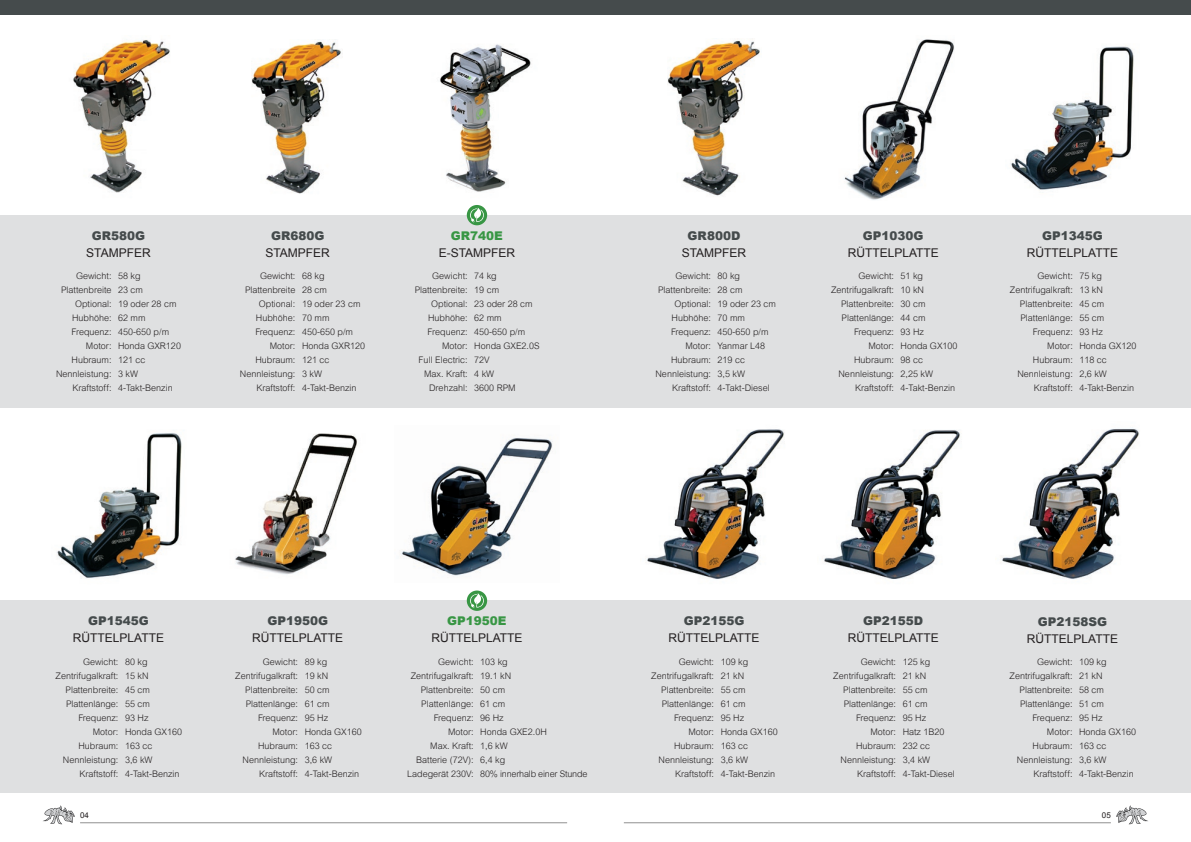
<style>
.page{position:relative;width:1191px;height:842px;background:#fff}
.page>*{position:absolute;margin:0;border:0;box-sizing:border-box;transform-origin:0 0}
.t1{font:12px "Arial";color:#231f20}
.t2{font:900 12px "Arial";color:#454b4c}
.t3{font:900 12px "Arial";color:#389644}
.t4{font:300 9px/14px "Arial";color:#231f20;text-align:right}
.t5{font:8px "Arial";color:#231f20}
</style>
<div class="page">
<div style="left:0;top:215px;width:1191px;height:192px;background:#dfe0e1"></div>
<div style="left:0;top:601px;width:1191px;height:192px;background:#dfe0e1"></div>
<svg style="left:43px;top:805px;width:32px;height:19px"></svg>
<hr style="left:80px;top:822px;width:487px;height:1px;background:#909091">
<hr style="left:624px;top:822px;width:486px;height:1px;background:#909091">
<div style="left:0;top:0;width:1191px;height:14px;background:#454b4c"></div>
<svg style="left:1116px;top:805px;width:32px;height:19px"></svg>
<div style="left:467px;top:205px;width:20px;height:20px;background:#389644;border-radius:50%"></div>
<svg style="left:469px;top:208px;width:15px;height:15px"></svg>
<svg style="left:467px;top:590px;width:20px;height:21px"></svg>
<svg style="left:469px;top:593px;width:15px;height:15px"></svg>
<img style="left:57px;top:433px;width:125px;height:145px">
<img style="left:235px;top:433px;width:122px;height:142px">
<img style="left:400px;top:438px;width:153px;height:138px">
<img style="left:73px;top:40px;width:97px;height:153px">
<img style="left:252px;top:41px;width:91px;height:153px">
<img style="left:440px;top:44px;width:91px;height:148px">
<img style="left:647px;top:429px;width:137px;height:150px">
<img style="left:1001px;top:428px;width:138px;height:151px">
<img style="left:824px;top:430px;width:136px;height:149px">
<img style="left:668px;top:40px;width:92px;height:156px">
<img style="left:844px;top:39px;width:110px;height:161px">
<img style="left:1010px;top:45px;width:124px;height:145px">
<h1 class="t2" style="left:92px;top:227px;width:55px">GR580G</h1>
<p class="t4" style="left:56px;top:269px;width:57px">Gewicht:<br>Plattenbreite<br>Optional:<br>Hubhöhe:<br>Frequenz:<br>Motor:<br>Hubraum:<br>Nennleistung:<br>Kraftstoff:</p>
<p class="t4" style="left:118px;top:269px;width:64px;text-align:left">58 kg<br>23 cm<br>19 oder 28 cm<br>62 mm<br>450-650 p/m<br>Honda GXR120<br>121 cc<br>3 kW<br>4-Takt-Benzin</p>
<h1 class="t1" style="left:86px;top:245px;width:66px">STAMPFER</h1>
<h1 class="t2" style="left:271px;top:227px;width:55px">GR680G</h1>
<h1 class="t3" style="left:451px;top:227px;width:54px">GR740E</h1>
<h1 class="t1" style="left:265px;top:245px;width:66px">STAMPFER</h1>
<h1 class="t1" style="left:439px;top:245px;width:78px">E-STAMPFER</h1>
<p class="t4" style="left:240px;top:269px;width:57px">Gewicht:<br>Plattenbreite<br>Optional:<br>Hubhöhe:<br>Frequenz:<br>Motor:<br>Hubraum:<br>Nennleistung:<br>Kraftstoff:</p>
<p class="t4" style="left:302px;top:269px;width:64px;text-align:left">68 kg<br>28 cm<br>19 oder 23 cm<br>70 mm<br>450-650 p/m<br>Honda GXR120<br>121 cc<br>3 kW<br>4-Takt-Benzin</p>
<p class="t4" style="left:415px;top:269px;width:54px">Gewicht:<br>Plattenbreite:<br>Optional:<br>Hubhöhe:<br>Frequenz:<br>Motor:<br>Full Electric:<br>Max. Kraft:<br>Drehzahl:</p>
<p class="t4" style="left:474px;top:269px;width:67px;text-align:left">74 kg<br>19 cm<br>23 oder 28 cm<br>62 mm<br>450-650 p/m<br>Honda GXE2.0S<br>72V<br>4 kW<br>3600 RPM</p>
<h1 class="t2" style="left:687px;top:227px;width:54px">GR800D</h1>
<h1 class="t2" style="left:863px;top:227px;width:62px">GP1030G</h1>
<h1 class="t2" style="left:1042px;top:227px;width:62px">GP1345G</h1>
<h1 class="t1" style="left:682px;top:245px;width:66px">STAMPFER</h1>
<h1 class="t1" style="left:847px;top:245px;width:93px">RÜTTELPLATTE</h1>
<h1 class="t1" style="left:1027px;top:245px;width:93px">RÜTTELPLATTE</h1>
<p class="t4" style="left:655px;top:269px;width:57px">Gewicht:<br>Plattenbreite:<br>Optional:<br>Hubhöhe:<br>Frequenz:<br>Motor:<br>Hubraum:<br>Nennleistung:<br>Kraftstoff:</p>
<p class="t4" style="left:717px;top:269px;width:60px;text-align:left">80 kg<br>28 cm<br>19 oder 23 cm<br>70 mm<br>450-650 p/m<br>Yanmar L48<br>219 cc<br>3,5 kW<br>4-Takt-Diesel</p>
<p class="t4" style="left:831px;top:269px;width:64px">Gewicht:<br>Zentrifugalkraft:<br>Plattenbreite:<br>Plattenlänge:<br>Frequenz:<br>Motor:<br>Hubraum:<br>Nennleistung:<br>Kraftstoff:</p>
<p class="t4" style="left:900px;top:269px;width:58px;text-align:left">51 kg<br>10 kN<br>30 cm<br>44 cm<br>93 Hz<br>Honda GX100<br>98 cc<br>2,25 kW<br>4-Takt-Benzin</p>
<p class="t4" style="left:1010px;top:269px;width:64px">Gewicht:<br>Zentrifugalkraft:<br>Plattenbreite:<br>Plattenlänge:<br>Frequenz:<br>Motor:<br>Hubraum:<br>Nennleistung:<br>Kraftstoff:</p>
<p class="t4" style="left:1079px;top:269px;width:59px;text-align:left">75 kg<br>13 kN<br>45 cm<br>55 cm<br>93 Hz<br>Honda GX120<br>118 cc<br>2,6 kW<br>4-Takt-Benzin</p>
<h1 class="t2" style="left:88px;top:612px;width:62px">GP1545G</h1>
<h1 class="t2" style="left:267px;top:612px;width:62px">GP1950G</h1>
<h1 class="t3" style="left:447px;top:612px;width:61px">GP1950E</h1>
<h1 class="t2" style="left:683px;top:612px;width:62px">GP2155G</h1>
<h1 class="t2" style="left:863px;top:612px;width:62px">GP2155D</h1>
<h1 class="t2" style="left:1037px;top:612px;width:71px">GP2158SG</h1>
<h1 class="t1" style="left:73px;top:630px;width:93px">RÜTTELPLATTE</h1>
<h1 class="t1" style="left:252px;top:630px;width:93px">RÜTTELPLATTE</h1>
<h1 class="t1" style="left:431px;top:630px;width:93px">RÜTTELPLATTE</h1>
<h1 class="t1" style="left:668px;top:630px;width:93px">RÜTTELPLATTE</h1>
<h1 class="t1" style="left:847px;top:630px;width:93px">RÜTTELPLATTE</h1>
<h1 class="t1" style="left:1027px;top:630px;width:93px">RÜTTELPLATTE</h1>
<p class="t4" style="left:55px;top:654px;width:64px">Gewicht:<br>Zentrifugalkraft:<br>Plattenbreite:<br>Plattenlänge:<br>Frequenz:<br>Motor:<br>Hubraum:<br>Nennleistung:<br>Kraftstoff:</p>
<p class="t4" style="left:125px;top:654px;width:59px;text-align:left">80 kg<br>15 kN<br>45 cm<br>55 cm<br>93 Hz<br>Honda GX160<br>163 cc<br>3,6 kW<br>4-Takt-Benzin</p>
<p class="t4" style="left:235px;top:654px;width:64px">Gewicht:<br>Zentrifugalkraft:<br>Plattenbreite:<br>Plattenlänge:<br>Frequenz:<br>Motor:<br>Hubraum:<br>Nennleistung:<br>Kraftstoff:</p>
<p class="t4" style="left:305px;top:654px;width:59px;text-align:left">89 kg<br>19 kN<br>50 cm<br>61 cm<br>95 Hz<br>Honda GX160<br>163 cc<br>3,6 kW<br>4-Takt-Benzin</p>
<p class="t4" style="left:407px;top:654px;width:68px">Gewicht:<br>Zentrifugalkraft:<br>Plattenbreite:<br>Plattenlänge:<br>Frequenz:<br>Motor:<br>Max. Kraft:<br>Batterie (72V):<br>Ladegerät 230V:</p>
<p class="t4" style="left:480px;top:654px;width:109px;text-align:left">103 kg<br>19.1 kN<br>50 cm<br>61 cm<br>96 Hz<br>Honda GXE2.0H<br>1,6 kW<br>6,4 kg<br>80% innerhalb einer Stunde</p>
<p class="t4" style="left:651px;top:654px;width:64px">Gewicht:<br>Zentrifugalkraft:<br>Plattenbreite:<br>Plattenlänge:<br>Frequenz:<br>Motor:<br>Hubraum:<br>Nennleistung:<br>Kraftstoff:</p>
<p class="t4" style="left:720px;top:654px;width:59px;text-align:left">109 kg<br>21 kN<br>55 cm<br>61 cm<br>95 Hz<br>Honda GX160<br>163 cc<br>3,6 kW<br>4-Takt-Benzin</p>
<p class="t4" style="left:833px;top:654px;width:64px">Gewicht:<br>Zentrifugalkraft:<br>Plattenbreite:<br>Plattenlänge:<br>Frequenz:<br>Motor:<br>Hubraum:<br>Nennleistung:<br>Kraftstoff:</p>
<p class="t4" style="left:902px;top:654px;width:54px;text-align:left">125 kg<br>21 kN<br>55 cm<br>61 cm<br>95 Hz<br>Hatz 1B20<br>232 cc<br>3,4 kW<br>4-Takt-Diesel</p>
<p class="t4" style="left:1009px;top:655px;width:64px">Gewicht:<br>Zentrifugalkraft:<br>Plattenbreite:<br>Plattenlänge:<br>Frequenz:<br>Motor:<br>Hubraum:<br>Nennleistung:<br>Kraftstoff:</p>
<p class="t4" style="left:1079px;top:655px;width:59px;text-align:left">109 kg<br>21 kN<br>58 cm<br>51 cm<br>95 Hz<br>Honda GX160<br>163 cc<br>3,6 kW<br>4-Takt-Benzin</p>
<p class="t5" style="left:80px;top:810px;width:10px">04</p>
<p class="t5" style="left:1102px;top:810px;width:10px">05</p>
</div>
